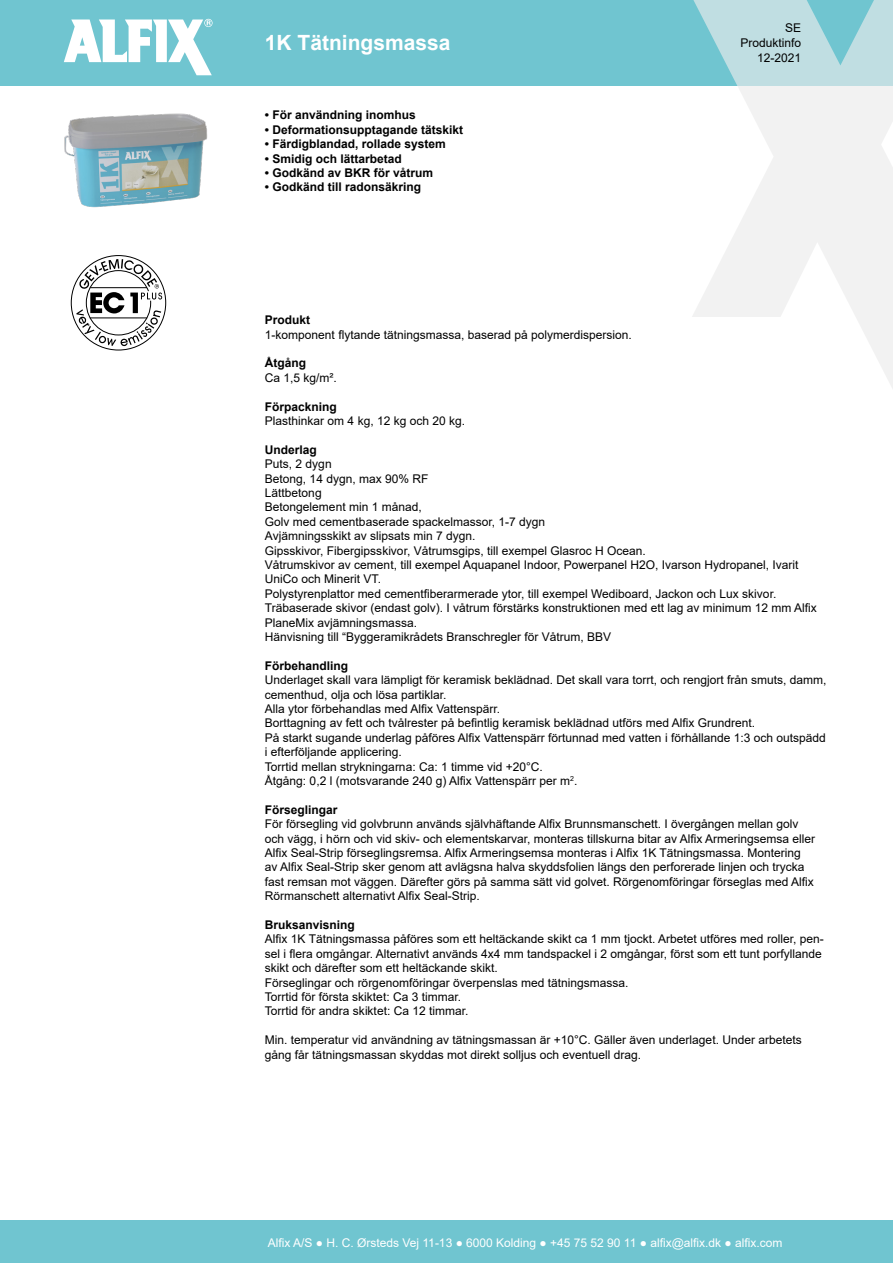
<style>
.page{position:relative;width:893px;height:1263px;background:#fff}
.page>*{position:absolute;margin:0;border:0;box-sizing:border-box;transform-origin:0 0}
.t1{font:700 21px "Arial";color:#fff}
.Brødtekst{font:12px/14.4px "Arial";color:#000}
.Brødtekst-2{font:700 12px "Arial";color:#000}
.t2{font:12px "Arial";color:#fff}
</style>
<div class="page">
<div style="left:0;top:0;width:893px;height:85px;background:#70c5d0"></div>
<div style="left:0;top:1220px;width:893px;height:43px;background:#70c5d0"></div>
<svg style="left:691px;top:0;width:202px;height:388px"></svg>
<svg style="left:64px;top:19px;width:149px;height:56px"></svg>
<img style="left:64px;top:113px;width:144px;height:95px">
<svg style="left:71px;top:255px;width:95px;height:95px"></svg>
<p class="t1" style="left:265px;top:28px;width:187px">1K Tätningsmassa</p>
<p class="Brødtekst-2" style="left:265px;top:107px;width:152px">• För användning inomhus</p>
<p class="Brødtekst-2" style="left:265px;top:121px;width:200px">• Deformationsupptagande tätskikt</p>
<p class="Brødtekst-2" style="left:265px;top:135px;width:182px">• Färdigblandad, rollade system</p>
<p class="Brødtekst-2" style="left:265px;top:150px;width:138px">• Smidig och lättarbetad</p>
<p class="Brødtekst-2" style="left:265px;top:164px;width:170px">• Godkänd av BKR för våtrum</p>
<p class="Brødtekst-2" style="left:265px;top:179px;width:158px">• Godkänd till radonsäkring</p>
<p class="Brødtekst" style="left:785px;top:20px;width:18px">SE</p>
<p class="Brødtekst" style="left:741px;top:35px;width:62px">Produktinfo</p>
<p class="Brødtekst" style="left:757px;top:50px;width:46px">12-2021</p>
<p class="Brødtekst-2" style="left:265px;top:311px;width:47px">Produkt</p>
<p class="Brødtekst" style="left:265px;top:327px;width:368px">1-komponent flytande tätningsmassa, baserad på polymerdispersion.</p>
<p class="Brødtekst-2" style="left:265px;top:355px;width:43px">Åtgång</p>
<p class="Brødtekst" style="left:265px;top:370px;width:74px">Ca 1,5 kg/m².</p>
<p class="Brødtekst-2" style="left:265px;top:398px;width:74px">Förpackning</p>
<p class="Brødtekst" style="left:265px;top:413px;width:202px">Plasthinkar om 4 kg, 12 kg och 20 kg.</p>
<p class="Brødtekst-2" style="left:265px;top:441px;width:54px">Underlag</p>
<p class="Brødtekst" style="left:265px;top:457px;width:68px">Puts, 2 dygn</p>
<p class="Brødtekst" style="left:265px;top:471px;width:165px">Betong, 14 dygn, max 90% RF</p>
<p class="Brødtekst" style="left:265px;top:485px;width:58px">Lättbetong</p>
<p class="Brødtekst" style="left:265px;top:500px;width:158px">Betongelement min 1 månad,</p>
<p class="Brødtekst" style="left:265px;top:514px;width:282px">Golv med cementbaserade spackelmassor, 1-7 dygn</p>
<p class="Brødtekst" style="left:265px;top:529px;width:212px">Avjämningsskikt av slipsats min 7 dygn.</p>
<p class="Brødtekst" style="left:265px;top:543px;width:382px">Gipsskivor, Fibergipsskivor, Våtrumsgips, till exempel Glasroc H Ocean.</p>
<p class="Brødtekst" style="left:265px;top:557px;width:535px">Våtrumskivor av cement, till exempel Aquapanel Indoor, Powerpanel H2O, Ivarson Hydropanel, Ivarit<br>UniCo och Minerit VT.</p>
<p class="Brødtekst" style="left:265px;top:586px;width:513px">Polystyrenplattor med cementfiberarmerade ytor, till exempel Wediboard, Jackon och Lux skivor.</p>
<p class="Brødtekst" style="left:265px;top:601px;width:553px">Träbaserade skivor (endast golv). I våtrum förstärks konstruktionen med ett lag av minimum 12 mm Alfix<br>PlaneMix avjämningsmassa.</p>
<p class="Brødtekst" style="left:265px;top:629px;width:348px">Hänvisning till “Byggeramikrådets Branschregler för Våtrum, BBV</p>
<p class="Brødtekst-2" style="left:265px;top:657px;width:85px">Förbehandling</p>
<p class="Brødtekst" style="left:265px;top:673px;width:563px">Underlaget skall vara lämpligt för keramisk beklädnad. Det skall vara torrt, och rengjort från smuts, damm, cementhud, olja och lösa partiklar.</p>
<p class="Brødtekst" style="left:265px;top:701px;width:237px">Alla ytor förbehandlas med Alfix Vattenspärr.</p>
<p class="Brødtekst" style="left:265px;top:716px;width:492px">Borttagning av fett och tvålrester på befintlig keramisk beklädnad utförs med Alfix Grundrent.</p>
<p class="Brødtekst" style="left:265px;top:730px;width:562px">På starkt sugande underlag påföres Alfix Vattenspärr förtunnad med vatten i förhållande 1:3 och outspädd i efterföljande applicering.</p>
<p class="Brødtekst" style="left:265px;top:759px;width:279px">Torrtid mellan strykningarna: Ca: 1 timme vid +20°C.</p>
<p class="Brødtekst" style="left:265px;top:773px;width:314px">Åtgång: 0,2 l (motsvarande 240 g) Alfix Vattenspärr per m<sup>2</sup>.</p>
<p class="Brødtekst-2" style="left:265px;top:801px;width:74px">Förseglingar</p>
<p class="Brødtekst" style="left:265px;top:817px;width:552px">För försegling vid golvbrunn används självhäftande Alfix Brunnsmanschett. I övergången mellan golv och vägg, i hörn och vid skiv- och elementskarvar, monteras tillskurna bitar av Alfix Armeringsemsa eller Alfix Seal-Strip förseglingsremsa. Alfix Armeringsemsa monteras i Alfix 1K Tätningsmassa. Montering av Alfix Seal-Strip sker genom att avlägsna halva skyddsfolien längs den perforerade linjen och trycka fast remsan mot väggen. Därefter görs på samma sätt vid golvet. Rörgenomföringar förseglas med Alfix Rörmanschett alternativt Alfix Seal-Strip.</p>
<p class="Brødtekst-2" style="left:265px;top:916px;width:92px">Bruksanvisning</p>
<p class="Brødtekst" style="left:265px;top:932px;width:560px">Alfix 1K Tätningsmassa påföres som ett heltäckande skikt ca 1 mm tjockt. Arbetet utföres med roller, pen&shy;sel i flera omgångar. Alternativt används 4x4 mm tandspackel i 2 omgångar, först som ett tunt porfyllande skikt och därefter som ett heltäckande skikt.</p>
<p class="Brødtekst" style="left:265px;top:975px;width:365px">Förseglingar och rörgenomföringar överpenslas med tätningsmassa.</p>
<p class="Brødtekst" style="left:265px;top:989px;width:198px">Torrtid för första skiktet: Ca 3 timmar.</p>
<p class="Brødtekst" style="left:265px;top:1004px;width:205px">Torrtid för andra skiktet: Ca 12 timmar.</p>
<p class="Brødtekst" style="left:265px;top:1033px;width:538px">Min. temperatur vid användning av tätningsmassan är +10°C. Gäller även underlaget. Under arbetets gång får tätningsmassan skyddas mot direkt solljus och eventuell drag.</p>
<p class="t2" style="left:268px;top:1234px;width:516px">Alfix A/S ● H. C. Ørsteds Vej 11-13 ● 6000 Kolding ● +45 75 52 90 11 ● alfix@alfix.dk ● alfix.com</p>
</div>
